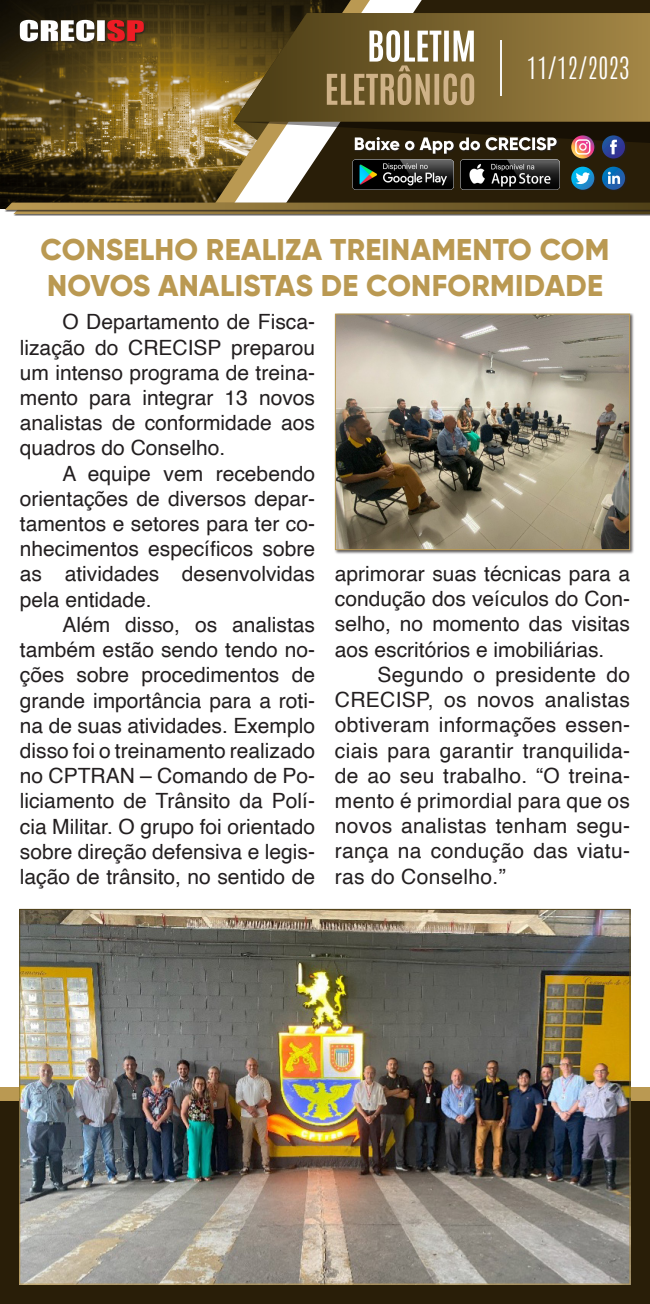
<style>
.page{position:relative;width:650px;height:1304px;background:#fff}
.page>*{position:absolute;margin:0;border:0;box-sizing:border-box;transform-origin:0 0}
.t1{font:800 30px/36px "Gilroy";letter-spacing:.01em;color:#ba9952}
.t2{font:100 26px "Antonio";color:#fff}
.t3{font:21px/25.2px "Helvetica";color:#231f20;text-align:justify}
</style>
<div class="page">
<div style="left:0;top:1101px;width:650px;height:202px;background:#291e08"></div>
<img style="left:21px;top:911px;width:608px;height:371px">
<div style="left:334px;top:313px;width:301px;height:241px;background:#231f20;opacity:.75"></div>
<img style="left:337px;top:315px;width:291px;height:233px">
<div style="left:335px;top:313px;width:295px;height:237px;border:1px solid #ba9952"></div>
<img style="left:0;top:0;width:210px;height:208px">
<svg style="left:210px;top:0;width:20px;height:202px;background:#7e6731"></svg>
<svg style="left:230px;top:0;width:51px;height:202px"></svg>
<svg style="left:281px;top:0;width:369px;height:202px;background:#4a412e"></svg>
<svg style="left:234px;top:122px;width:416px;height:21px;background:#4c4331"></svg>
<svg style="left:234px;top:13px;width:416px;height:109px;background:#7a632f"></svg>
<hr style="left:501px;top:40px;width:1px;height:55px;background:#f5f5f5">
<svg style="left:327px;top:30px;width:147px;height:75px;background:#98865e"></svg>
<div style="left:20px;top:20px;width:126px;height:24px;background:#231f20;opacity:.75"></div>
<svg style="left:20px;top:20px;width:124px;height:21px"></svg>
<img style="left:460px;top:160px;width:99px;height:29px">
<img style="left:353px;top:160px;width:100px;height:29px">
<div style="left:571px;top:166px;width:26px;height:26px;background:#231f20;opacity:.75"></div>
<svg style="left:571px;top:167px;width:23px;height:23px"></svg>
<svg style="left:576px;top:172px;width:14px;height:12px"></svg>
<div style="left:571px;top:135px;width:26px;height:26px;background:#231f20;opacity:.75"></div>
<svg style="left:571px;top:135px;width:23px;height:23px"></svg>
<svg style="left:575px;top:139px;width:15px;height:16px"></svg>
<div style="left:602px;top:135px;width:25px;height:26px;background:#231f20;opacity:.75"></div>
<svg style="left:602px;top:135px;width:23px;height:23px"></svg>
<svg style="left:610px;top:140px;width:7px;height:14px"></svg>
<div style="left:602px;top:166px;width:25px;height:26px;background:#231f20;opacity:.75"></div>
<svg style="left:602px;top:167px;width:23px;height:23px"></svg>
<svg style="left:608px;top:172px;width:12px;height:12px"></svg>
<div style="left:354px;top:137px;width:205px;height:19px;background:#291e08"></div>
<svg style="left:355px;top:137px;width:202px;height:17px"></svg>
<div style="left:13px;top:206px;width:637px;height:10px;background:#6b6762"></div>
<div style="left:4px;top:202px;width:646px;height:10px;background:#231f20;opacity:.75"></div>
<svg style="left:5px;top:203px;width:645px;height:11px;background:#7a6533"></svg>
<p class="t2" style="left:526px;top:49px;width:105px">11/12/2023</p>
<p class="t1" style="left:41px;top:232px;width:570px">CONSELHO REALIZA TREINAMENTO COM<br>NOVOS ANALISTAS DE CONFORMIDADE</p>
<p class="t3" style="left:20px;top:310px;width:297px;text-indent:43px">O Departamento de Fisca&shy;lização do CRECISP preparou um intenso programa de treina&shy;mento para integrar 13 novos analistas de conformidade aos quadros do Conselho.</p>
<p class="t3" style="left:20px;top:461px;width:297px;text-indent:43px">A equipe vem recebendo orientações de diversos depar&shy;tamentos e setores para ter co&shy;nhecimentos específicos sobre as atividades desenvolvidas pela entidade.</p>
<p class="t3" style="left:20px;top:612px;width:297px;text-indent:43px">Além disso, os analistas também estão sendo tendo no&shy;ções sobre procedimentos de grande importância para a roti&shy;na de suas atividades. Exemplo disso foi o treinamento realizado no CPTRAN – Comando de Po&shy;liciamento de Trânsito da Polí&shy;cia Militar. O grupo foi orientado sobre direção defensiva e legis&shy;lação de trânsito, no sentido de</p>
<p class="t3" style="left:335px;top:561px;width:297px">aprimorar suas técnicas para a condução dos veículos do Con&shy;selho, no momento das visitas aos escritórios e imobiliárias.</p>
<p class="t3" style="left:335px;top:662px;width:297px;text-indent:43px">Segundo o presidente do CRECISP, os novos analistas obtiveram informações essen&shy;ciais para garantir tranquilida&shy;de ao seu trabalho. “O treina&shy;mento é primordial para que os novos analistas tenham segu&shy;rança na condução das viatu&shy;ras do Conselho.”</p>
</div>
